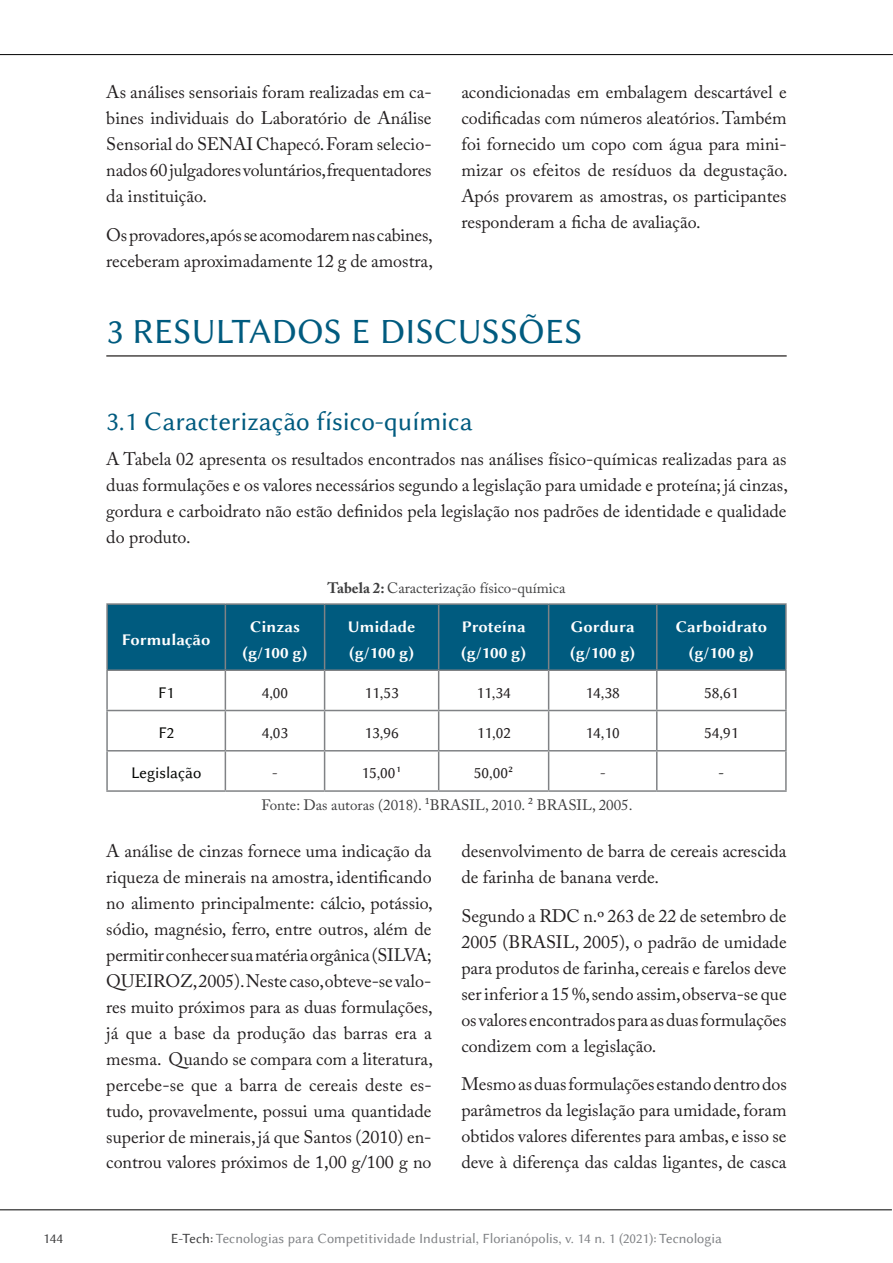
<style>
.page{position:relative;width:893px;height:1263px;background:#fff}
.page>*{position:absolute;margin:0;border:0;box-sizing:border-box;transform-origin:0 0}
.t1{font:36px "Lin Biolinum";letter-spacing:-.005em;color:#005b7f}
.t2{font:27px "Lin Biolinum";color:#005b7f}
.t3{font:18px/26px "Adobe Caslon Pro";color:#231f20;text-align:justify}
.t4{font:16.5px/26px "Lin Biolinum B";color:#fff}
.t5{font:16.5px "Lin Biolinum";color:#231f20}
.t6{font:16.5px "Lin Biolinum";color:#040503}
.t7{font:15px "Adobe Caslon Pro";color:#3e3e3f}
.t8{font:14.25px "Lin Biolinum";color:#808285}
.t9{font:14.25px "Lin Biolinum";color:#3e3e3f}
.s1{font-weight:700}
.s2{color:#3e3e3f}
</style>
<div class="page">
<hr style="left:0;top:1209px;width:892px;height:1px;background:#000">
<hr style="left:0;top:54px;width:893px;height:1px;background:#000">
<hr style="left:106px;top:355px;width:681px;height:1px;background:#0c0806">
<div style="left:108px;top:605px;width:677px;height:64px;background:#005b7f"></div>
<svg style="left:108px;top:671px;width:677px;height:119px"></svg>
<hr style="left:225px;top:605px;width:1px;height:64px;background:#808285">
<hr style="left:324px;top:605px;width:1px;height:64px;background:#808285">
<hr style="left:438px;top:605px;width:1px;height:64px;background:#808285">
<hr style="left:548px;top:605px;width:1px;height:64px;background:#808285">
<hr style="left:656px;top:605px;width:1px;height:64px;background:#808285">
<hr style="left:225px;top:671px;width:1px;height:39px;background:#808285">
<hr style="left:324px;top:671px;width:1px;height:39px;background:#808285">
<hr style="left:438px;top:671px;width:1px;height:39px;background:#808285">
<hr style="left:548px;top:671px;width:1px;height:39px;background:#808285">
<hr style="left:656px;top:671px;width:1px;height:39px;background:#808285">
<hr style="left:106px;top:710px;width:119px;height:1px;background:#808285">
<hr style="left:225px;top:710px;width:100px;height:1px;background:#808285">
<hr style="left:225px;top:711px;width:1px;height:39px;background:#808285">
<hr style="left:325px;top:710px;width:114px;height:1px;background:#808285">
<hr style="left:324px;top:711px;width:1px;height:39px;background:#808285">
<hr style="left:439px;top:710px;width:110px;height:1px;background:#808285">
<hr style="left:438px;top:711px;width:1px;height:39px;background:#808285">
<hr style="left:549px;top:710px;width:108px;height:1px;background:#808285">
<hr style="left:548px;top:711px;width:1px;height:39px;background:#808285">
<hr style="left:657px;top:710px;width:130px;height:1px;background:#808285">
<hr style="left:656px;top:711px;width:1px;height:39px;background:#808285">
<hr style="left:106px;top:750px;width:119px;height:1px;background:#808285">
<hr style="left:225px;top:750px;width:100px;height:1px;background:#808285">
<hr style="left:225px;top:751px;width:1px;height:39px;background:#808285">
<hr style="left:325px;top:750px;width:114px;height:1px;background:#808285">
<hr style="left:324px;top:751px;width:1px;height:39px;background:#808285">
<hr style="left:439px;top:750px;width:110px;height:1px;background:#808285">
<hr style="left:438px;top:751px;width:1px;height:39px;background:#808285">
<hr style="left:549px;top:750px;width:108px;height:1px;background:#808285">
<hr style="left:548px;top:751px;width:1px;height:39px;background:#808285">
<hr style="left:657px;top:750px;width:130px;height:1px;background:#808285">
<hr style="left:656px;top:751px;width:1px;height:39px;background:#808285">
<hr style="left:106px;top:603px;width:119px;height:2px;background:#808285">
<hr style="left:106px;top:605px;width:2px;height:64px;background:#808285">
<hr style="left:225px;top:603px;width:100px;height:2px;background:#808285">
<hr style="left:325px;top:603px;width:114px;height:2px;background:#808285">
<hr style="left:439px;top:603px;width:110px;height:2px;background:#808285">
<hr style="left:549px;top:603px;width:108px;height:2px;background:#808285">
<hr style="left:657px;top:603px;width:130px;height:2px;background:#808285">
<hr style="left:785px;top:605px;width:2px;height:64px;background:#808285">
<hr style="left:106px;top:669px;width:119px;height:2px;background:#808285">
<hr style="left:106px;top:671px;width:2px;height:39px;background:#808285">
<hr style="left:225px;top:669px;width:100px;height:2px;background:#808285">
<hr style="left:325px;top:669px;width:114px;height:2px;background:#808285">
<hr style="left:439px;top:669px;width:110px;height:2px;background:#808285">
<hr style="left:549px;top:669px;width:108px;height:2px;background:#808285">
<hr style="left:657px;top:669px;width:130px;height:2px;background:#808285">
<hr style="left:785px;top:671px;width:2px;height:39px;background:#808285">
<hr style="left:106px;top:711px;width:2px;height:39px;background:#808285">
<hr style="left:785px;top:711px;width:2px;height:39px;background:#808285">
<hr style="left:106px;top:751px;width:2px;height:39px;background:#808285">
<hr style="left:785px;top:751px;width:2px;height:39px;background:#808285">
<hr style="left:106px;top:790px;width:119px;height:2px;background:#808285">
<hr style="left:225px;top:790px;width:100px;height:2px;background:#808285">
<hr style="left:325px;top:790px;width:114px;height:2px;background:#808285">
<hr style="left:439px;top:790px;width:110px;height:2px;background:#808285">
<hr style="left:549px;top:790px;width:108px;height:2px;background:#808285">
<hr style="left:657px;top:790px;width:130px;height:2px;background:#808285">
<p class="t3" style="left:106px;top:79px;width:327px">As análises sensoriais foram realizadas em ca&shy;bines individuais do Laboratório de Análise Sensorial do SENAI Chapecó. Foram selecio&shy;nados 60 julgadores voluntários, frequentadores da instituição.</p>
<p class="t3" style="left:106px;top:221px;width:328px">Os provadores, após se acomodarem nas cabines, receberam aproximadamente 12 g de amostra,</p>
<p class="t3" style="left:461px;top:79px;width:328px">acondicionadas em embalagem descartável e codificadas com números aleatórios. Também foi fornecido um copo com água para mini&shy;mizar os efeitos de resíduos da degustação.<br>Após provarem as amostras, os participantes responderam a ficha de avaliação.</p>
<h1 class="t1" style="left:106px;top:310px;width:477px">3 RESULTADOS E DISCUSSÕES</h1>
<h2 class="t2" style="left:106px;top:406px;width:368px">3.1 Caracterização físico-química</h2>
<p class="t3" style="left:106px;top:445px;width:683px">A Tabela 02 apresenta os resultados encontrados nas análises físico-químicas realizadas para as duas formulações e os valores necessários segundo a legislação para umidade e proteína; já cinzas, gordura e carboidrato não estão definidos pela legislação nos padrões de identidade e qualidade do produto.</p>
<p class="t7" style="left:327px;top:579px;width:240px"><span class="s1">Tabela 2:</span> Caracterização físico-química</p>
<p class="t4" style="left:122px;top:625px;width:90px">Formulação</p>
<p class="t4" style="left:243px;top:612px;width:66px;text-align:center">Cinzas (g/100 g)</p>
<p class="t4" style="left:348px;top:612px;width:69px">Umidade (g/100 g)</p>
<p class="t4" style="left:461px;top:612px;width:66px">Proteína (g/100 g)</p>
<p class="t4" style="left:570px;top:612px;width:66px">Gordura (g/100 g)</p>
<p class="t4" style="left:676px;top:612px;width:93px;text-align:center">Carboidrato (g/100 g)</p>
<p class="t6" style="left:158px;top:683px;width:17px">F1</p>
<p class="t5" style="left:262px;top:683px;width:28px">4,00</p>
<p class="t5" style="left:364px;top:683px;width:36px">11,53</p>
<p class="t5" style="left:476px;top:683px;width:36px">11,34</p>
<p class="t5" style="left:586px;top:683px;width:36px">14,38</p>
<p class="t5" style="left:704px;top:683px;width:36px">58,61</p>
<p class="t6" style="left:158px;top:723px;width:17px">F2</p>
<p class="t5" style="left:262px;top:723px;width:28px">4,03</p>
<p class="t5" style="left:364px;top:723px;width:36px">13,96</p>
<p class="t5" style="left:477px;top:723px;width:35px">11,02</p>
<p class="t5" style="left:586px;top:723px;width:36px">14,10</p>
<p class="t5" style="left:704px;top:723px;width:36px">54,91</p>
<p class="t6" style="left:131px;top:763px;width:72px">Legislação</p>
<p class="t5" style="left:272px;top:763px;width:7px">-</p>
<p class="t5" style="left:361px;top:763px;width:42px">15,00¹</p>
<p class="t5" style="left:474px;top:763px;width:41px">50,00²</p>
<p class="t5" style="left:600px;top:763px;width:7px">-</p>
<p class="t6" style="left:719px;top:763px;width:7px">-</p>
<p class="t7" style="left:261px;top:796px;width:373px">Fonte: Das autoras (2018). ¹BRASIL, 2010. ² BRASIL, 2005.</p>
<p class="t3" style="left:106px;top:838px;width:328px">A análise de cinzas fornece uma indicação da riqueza de minerais na amostra, identificando no alimento principalmente: cálcio, potássio, sódio, magnésio, ferro, entre outros, além de permitir conhecer sua matéria orgânica (SILVA; QUEIROZ, 2005). Neste caso, obteve-se valo&shy;res muito próximos para as duas formulações, já que a base da produção das barras era a mesma. Quando se compara com a literatura, percebe-se que a barra de cereais deste es&shy;tudo, provavelmente, possui uma quantidade superior de minerais, já que Santos (2010) en&shy;controu valores próximos de 1,00 g/100 g no</p>
<p class="t3" style="left:461px;top:838px;width:327px">desenvolvimento de barra de cereais acrescida de farinha de banana verde.</p>
<p class="t3" style="left:461px;top:903px;width:327px">Segundo a RDC n.º 263 de 22 de setembro de 2005 (BRASIL, 2005), o padrão de umidade para produtos de farinha, cereais e farelos deve ser inferior a 15 %, sendo assim, observa-se que os valores encontrados para as duas formulações condizem com a legislação.</p>
<p class="t3" style="left:461px;top:1071px;width:327px">Mesmo as duas formulações estando dentro dos parâmetros da legislação para umidade, foram obtidos valores diferentes para ambas, e isso se deve à diferença das caldas ligantes, de casca</p>
<p class="t9" style="left:43px;top:1230px;width:21px">144</p>
<p class="t8" style="left:171px;top:1230px;width:553px"><span class="s2">E-Tech:</span> Tecnologias para Competitividade Industrial, Florianópolis, v. 14 n. 1 (2021): Tecnologia</p>
</div>
